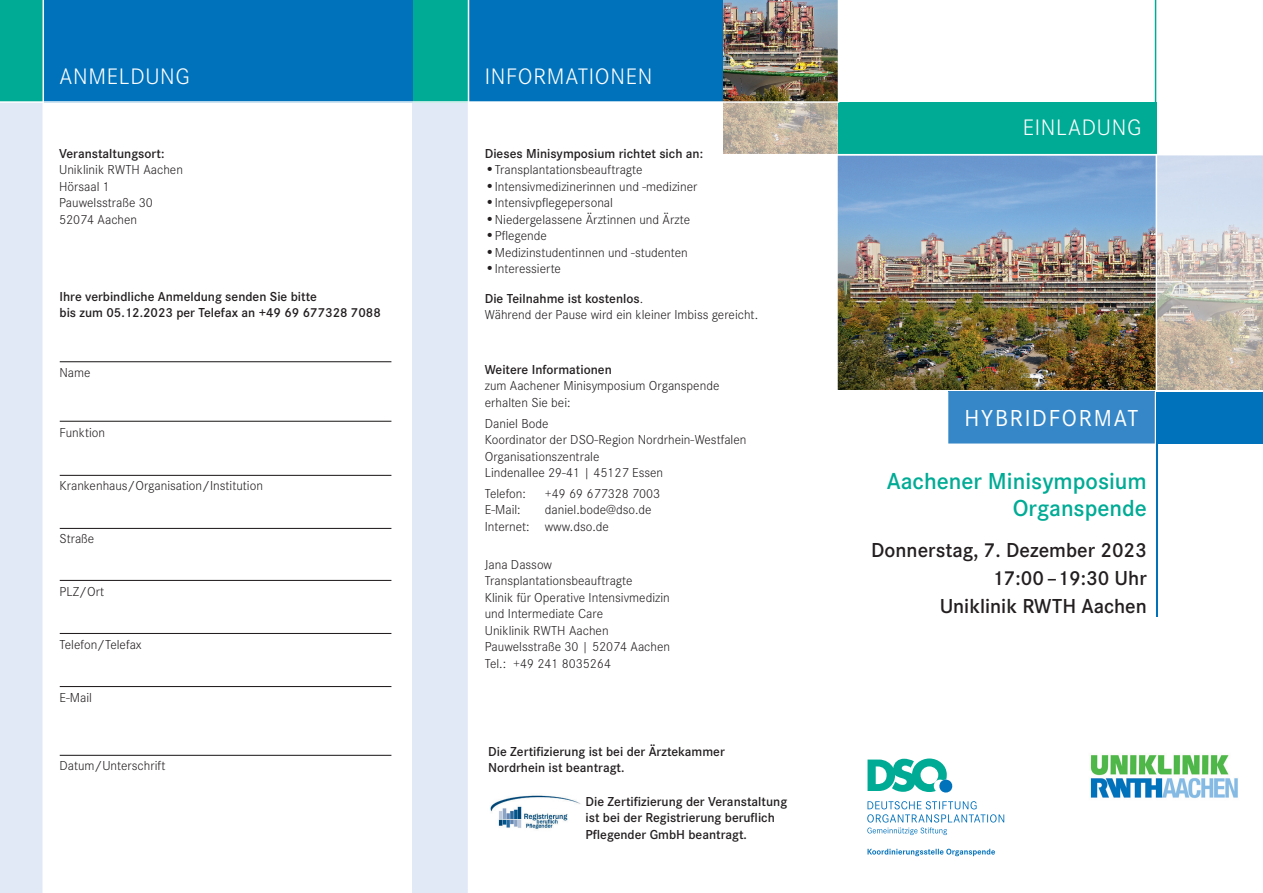
<style>
.page{position:relative;width:1263px;height:893px;background:#fff}
.page>*{position:absolute;margin:0;border:0;box-sizing:border-box;transform-origin:0 0}
.t1{font:600 24px/27px "Corporate S";color:#00ab95;text-align:right}
.t2{font:24px "Corporate S";letter-spacing:.075em;color:#fff}
.t3{font:300 23.25px "Corporate S";letter-spacing:.03em;color:#fff}
.t4{font:600 21px/28.2px "Corporate S";color:#231f20;text-align:right}
.t5{font:300 13.5px/16.5px "Corporate S";color:#231f20}
.t6{font:600 13.5px/16.5px "Corporate S";color:#231f20}
.s1{font-size:15px}
.s2{font-weight:300;font-size:15px}
.s3{font-weight:300}
</style>
<div class="page">
<div style="left:450px;top:0;width:293px;height:102px;background:#0072bc"></div>
<img style="left:724px;top:0;width:114px;height:101px">
<div style="left:412px;top:97px;width:56px;height:796px;background:#e1e9f6"></div>
<div style="left:412px;top:0;width:56px;height:102px;background:#00ab95"></div>
<div style="left:38px;top:0;width:374px;height:102px;background:#0072bc"></div>
<div style="left:0;top:97px;width:43px;height:796px;background:#e1e9f6"></div>
<div style="left:0;top:0;width:43px;height:102px;background:#00ab95"></div>
<hr style="left:43px;top:0;width:1px;height:893px;background:#fff">
<hr style="left:468px;top:0;width:1px;height:893px;background:#fff">
<svg style="left:723px;top:103px;width:115px;height:58px;background:#c9bdac"></svg>
<hr style="left:60px;top:421px;width:331px;height:1px;background:#231f20">
<hr style="left:60px;top:475px;width:331px;height:1px;background:#231f20">
<hr style="left:60px;top:528px;width:331px;height:1px;background:#231f20">
<hr style="left:60px;top:580px;width:331px;height:1px;background:#231f20">
<hr style="left:60px;top:633px;width:331px;height:1px;background:#231f20">
<hr style="left:60px;top:686px;width:331px;height:1px;background:#231f20">
<hr style="left:60px;top:361px;width:331px;height:1px;background:#231f20">
<hr style="left:60px;top:755px;width:331px;height:1px;background:#231f20">
<div style="left:838px;top:102px;width:318px;height:53px;background:#00ab95"></div>
<hr style="left:1155px;top:0;width:1px;height:153px;background:#00ab95">
<img style="left:838px;top:155px;width:425px;height:235px">
<div style="left:1157px;top:392px;width:106px;height:52px;background:#0072bc"></div>
<hr style="left:1156px;top:392px;width:2px;height:225px;background:#0072bc">
<hr style="left:1157px;top:155px;width:106px;height:1px;background:#fff">
<hr style="left:1155px;top:154px;width:2px;height:236px;background:#fff">
<img style="left:1090px;top:755px;width:148px;height:44px">
<hr style="left:704px;top:154px;width:559px;height:1px;background:#fff">
<hr style="left:0;top:101px;width:839px;height:2px;background:#fff">
<svg style="left:867px;top:758px;width:86px;height:35px"></svg>
<svg style="left:867px;top:849px;width:128px;height:7px"></svg>
<svg style="left:867px;top:801px;width:137px;height:34px"></svg>
<img style="left:490px;top:795px;width:91px;height:35px">
<div style="left:948px;top:392px;width:207px;height:51px;background:#3687c7"></div>
<div style="left:966px;top:409px;width:172px;height:17px;background:#3687c7"></div>
<h2 class="t3" style="left:60px;top:61px;width:132px">ANMELDUNG</h2>
<p class="t6" style="left:59px;top:145px;width:107px">Veranstaltungsort:</p>
<p class="t5" style="left:59px;top:161px;width:125px">Uniklinik RWTH Aachen<br>Hörsaal 1<br>Pauwelsstraße 30<br>52074 Aachen</p>
<p class="t6" style="left:60px;top:288px;width:323px">Ihre verbindliche Anmeldung senden Sie bitte<br>bis zum 05.12.2023 per Telefax an +49 69 677328 7088</p>
<p class="t5" style="left:60px;top:364px;width:33px">Name</p>
<p class="t5" style="left:60px;top:424px;width:47px">Funktion</p>
<p class="t5" style="left:60px;top:477px;width:205px">Krankenhaus/Organisation/Institution</p>
<p class="t5" style="left:60px;top:530px;width:36px">Straße</p>
<p class="t5" style="left:60px;top:583px;width:46px">PLZ/Ort</p>
<p class="t5" style="left:60px;top:636px;width:84px">Telefon/Telefax</p>
<p class="t5" style="left:60px;top:689px;width:34px">E-Mail</p>
<p class="t5" style="left:60px;top:756px;width:108px">Datum/Unterschrift</p>
<h2 class="t3" style="left:485px;top:61px;width:169px">INFORMATIONEN</h2>
<p class="t6" style="left:485px;top:145px;width:220px">Dieses Minisymposium richtet sich an:</p>
<p class="t5" style="left:485px;top:161px;width:159px"><span class="s1">•</span>Transplantationsbeauftragte</p>
<p class="t5" style="left:485px;top:178px;width:214px"><span class="s1">•</span>Intensivmedizinerinnen und -mediziner</p>
<p class="t5" style="left:485px;top:194px;width:130px"><span class="s1">•</span>Intensivpflegepersonal</p>
<p class="t5" style="left:485px;top:211px;width:207px"><span class="s1">•</span>Niedergelassene Ärztinnen und Ärzte</p>
<p class="t5" style="left:485px;top:227px;width:64px"><span class="s1">•</span>Pflegende</p>
<p class="t5" style="left:485px;top:244px;width:205px"><span class="s1">•</span>Medizinstudentinnen und -studenten</p>
<p class="t6" style="left:485px;top:254px;width:160px;line-height:29.2px"><span class="s2">•</span><span class="s3">Interessierte<br></span>Die Teilnahme ist kostenlos<span class="s3">.</span></p>
<p class="t5" style="left:485px;top:306px;width:275px">Während der Pause wird ein kleiner Imbiss gereicht.</p>
<p class="t6" style="left:485px;top:361px;width:129px">Weitere Informationen</p>
<p class="t5" style="left:485px;top:377px;width:236px">zum Aachener Minisymposium Organspende erhalten Sie bei:</p>
<p class="t5" style="left:485px;top:414px;width:263px">Daniel Bode<br>Koordinator der DSO-Region Nordrhein-Westfalen<br>Organisationszentrale<br>Lindenallee 29-41 | 45127 Essen</p>
<p class="t5" style="left:485px;top:485px;width:43px">Telefon:</p>
<p class="t5" style="left:545px;top:485px;width:117px">+49 69 677328 7003</p>
<p class="t5" style="left:485px;top:501px;width:37px">E-Mail:</p>
<p class="t5" style="left:485px;top:501px;width:168px;text-indent:60px">daniel.bode@dso.de<br>Internet: www.dso.de</p>
<p class="t5" style="left:485px;top:555px;width:187px">Jana Dassow<br>Transplantationsbeauftragte<br>Klinik für Operative Intensivmedizin und Intermediate Care<br>Uniklinik RWTH Aachen<br>Pauwelsstraße 30 | 52074 Aachen<br>Tel.: +49 241 8035264</p>
<p class="t6" style="left:488px;top:742px;width:238px">Die Zertifizierung ist bei der Ärztekammer<br>Nordrhein ist beantragt.</p>
<p class="t6" style="left:585px;top:792px;width:203px">Die Zertifizierung der Veranstaltung ist bei der Registrierung beruflich<br>Pflegender GmbH beantragt.</p>
<h2 class="t3" style="left:1023px;top:112px;width:120px">EINLADUNG</h2>
<h1 class="t2" style="left:964px;top:402px;width:175px">HYBRIDFORMAT</h1>
<h1 class="t1" style="left:887px;top:466px;width:262px">Aachener Minisymposium<br>Organspende</h1>
<h3 class="t4" style="left:871px;top:535px;width:277px">Donnerstag, 7. Dezember 2023<br>17:00 – 19:30 Uhr<br>Uniklinik RWTH Aachen</h3>
</div>
